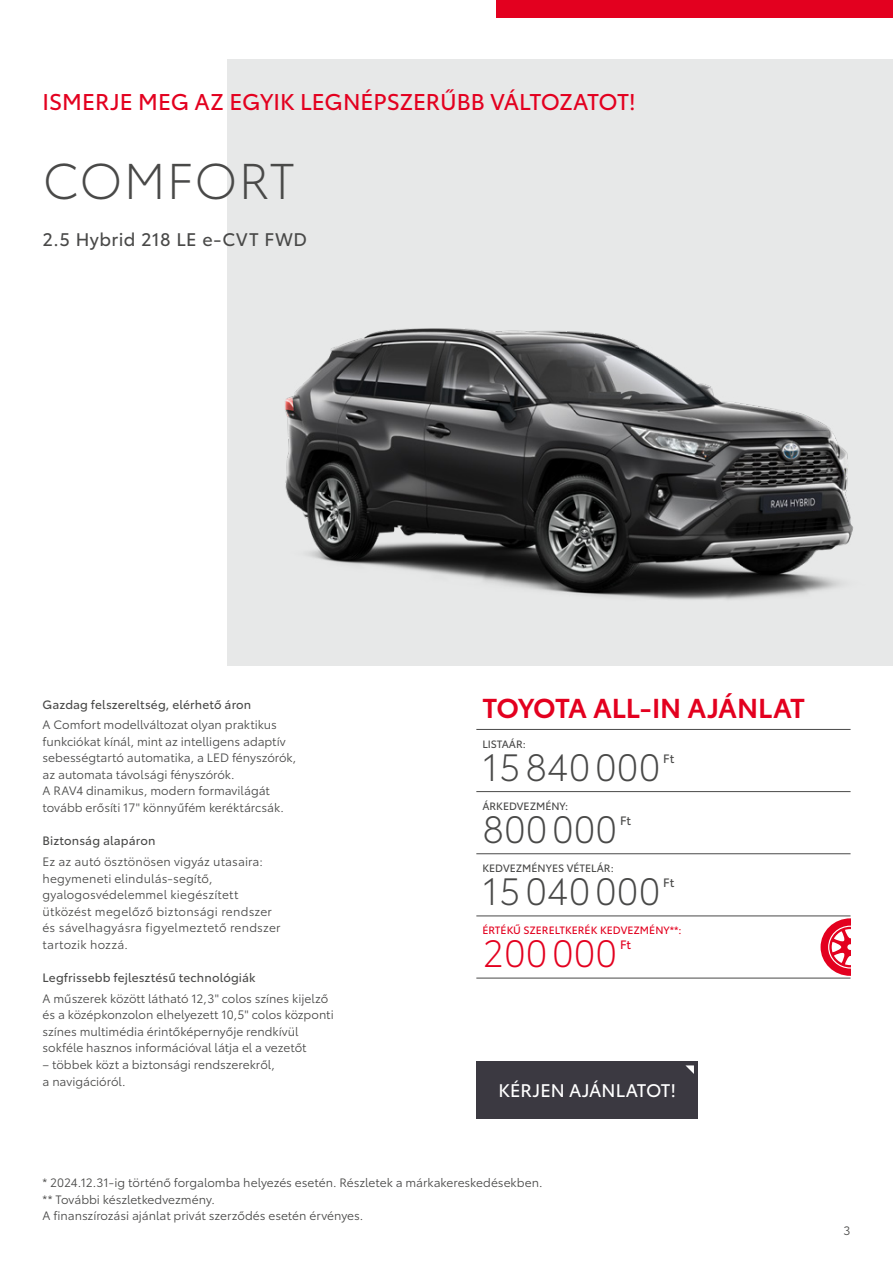
<style>
.page{position:relative;width:893px;height:1263px;background:#fff}
.page>*{position:absolute;margin:0;border:0;box-sizing:border-box;transform-origin:0 0}
.t1{font:300 49.5px "Toyota Type";letter-spacing:.02em;color:#494948}
.t2{font:300 37.5px "Toyota Type";color:#494948}
.t3{font:300 37.5px "Toyota Type";color:#e3001f}
.t4{font:600 27px "Toyota Type";letter-spacing:-.015em;color:#e3001f}
.t5{font:22.5px "Toyota Type";letter-spacing:-.005em;color:#e3001f}
.t6{font:18px "Toyota Type";letter-spacing:.025em;color:#494948}
.t7{font:18px "Toyota Type";color:#fff}
.t8{font:12px/16.5px "Toyota Type";color:#494948}
.t9{font:12px "Toyota Type";letter-spacing:.01em;color:#494948}
.t10{font:12px "Toyota Type";color:#e3001f}
.t11{font:10.5px "Toyota Type";color:#494948}
.t12{font:10.5px "Toyota Type";color:#e3001f}
</style>
<div class="page">
<div style="left:227px;top:60px;width:666px;height:606px;background:#e7e8e8"></div>
<img style="left:285px;top:328px;width:568px;height:272px">
<div style="left:476px;top:1061px;width:222px;height:58px;background:#3b3941"></div>
<svg style="left:685px;top:1065px;width:9px;height:9px"></svg>
<div style="left:497px;top:0;width:396px;height:17px;background:#e3001f"></div>
<svg style="left:821px;top:918px;width:29px;height:58px"></svg>
<hr style="left:476px;top:729px;width:374px;height:1px;background:#494948">
<hr style="left:476px;top:791px;width:374px;height:1px;background:#494948">
<hr style="left:476px;top:853px;width:374px;height:1px;background:#494948">
<hr style="left:476px;top:916px;width:374px;height:1px;background:#494948">
<hr style="left:476px;top:978px;width:374px;height:1px;background:#494948">
<h3 class="t5" style="left:43px;top:86px;width:595px">ISMERJE MEG AZ EGYIK LEGNÉPSZERŰBB VÁLTOZATOT!</h3>
<h1 class="t1" style="left:43px;top:145px;width:254px">COMFORT</h1>
<h3 class="t6" style="left:43px;top:226px;width:266px">2.5 Hybrid 218 LE e-CVT FWD</h3>
<p class="t9" style="left:43px;top:695px;width:210px">Gazdag felszereltség, elérhető áron</p>
<p class="t8" style="left:43px;top:716px;width:255px">A Comfort modellváltozat olyan praktikus funkciókat kínál, mint az intelligens adaptív sebességtartó automatika, a LED fényszórók, az automata távolsági fényszórók.<br>A RAV4 dinamikus, modern formavilágát tovább erősíti 17" könnyűfém keréktárcsák.</p>
<p class="t9" style="left:43px;top:832px;width:114px">Biztonság alapáron</p>
<p class="t8" style="left:43px;top:853px;width:240px">Ez az autó ösztönösen vigyáz utasaira: hegymeneti elindulás‑segítő, gyalogosvédelemmel kiegészített ütközést megelőző biztonsági rendszer és sávelhagyásra figyelmeztető rendszer tartozik hozzá.</p>
<p class="t9" style="left:43px;top:969px;width:215px">Legfrissebb fejlesztésű technológiák</p>
<p class="t8" style="left:43px;top:989px;width:293px">A műszerek között látható 12,3" colos színes kijelző és a középkonzolon elhelyezett 10,5" colos központi színes multimédia érintőképernyője rendkívül sokféle hasznos információval látja el a vezetőt</p>
<p class="t8" style="left:43px;top:1055px;width:234px">– többek közt a biztonsági rendszerekről, a navigációról.</p>
<h3 class="t4" style="left:482px;top:688px;width:324px">TOYOTA ALL-IN AJÁNLAT</h3>
<p class="t11" style="left:482px;top:736px;width:45px">LISTAÁR:</p>
<h2 class="t2" style="left:482px;top:740px;width:179px">15840000</h2>
<p class="t9" style="left:663px;top:750px;width:12px">Ft</p>
<p class="t11" style="left:482px;top:798px;width:88px">ÁRKEDVEZMÉNY:</p>
<h2 class="t2" style="left:482px;top:802px;width:136px">800000</h2>
<p class="t9" style="left:620px;top:812px;width:12px">Ft</p>
<p class="t11" style="left:482px;top:861px;width:133px">KEDVEZMÉNYES VÉTELÁR:</p>
<h2 class="t2" style="left:482px;top:864px;width:179px">15040000</h2>
<p class="t9" style="left:663px;top:874px;width:12px">Ft</p>
<p class="t12" style="left:482px;top:923px;width:201px">ÉRTÉKŰ SZERELTKERÉK KEDVEZMÉNY**:</p>
<h2 class="t3" style="left:482px;top:927px;width:136px">200000</h2>
<p class="t10" style="left:620px;top:936px;width:12px">Ft</p>
<h3 class="t7" style="left:498px;top:1076px;width:179px">KÉRJEN AJÁNLATOT!</h3>
<p class="t8" style="left:43px;top:1174px;width:501px">* 2024.12.31-ig történő forgalomba helyezés esetén. Részletek a márkakereskedésekben. ** További készletkedvezmény.<br>A finanszírozási ajánlat privát szerződés esetén érvényes.</p>
<p class="t8" style="left:844px;top:1221px;width:8px">3</p>
</div>
